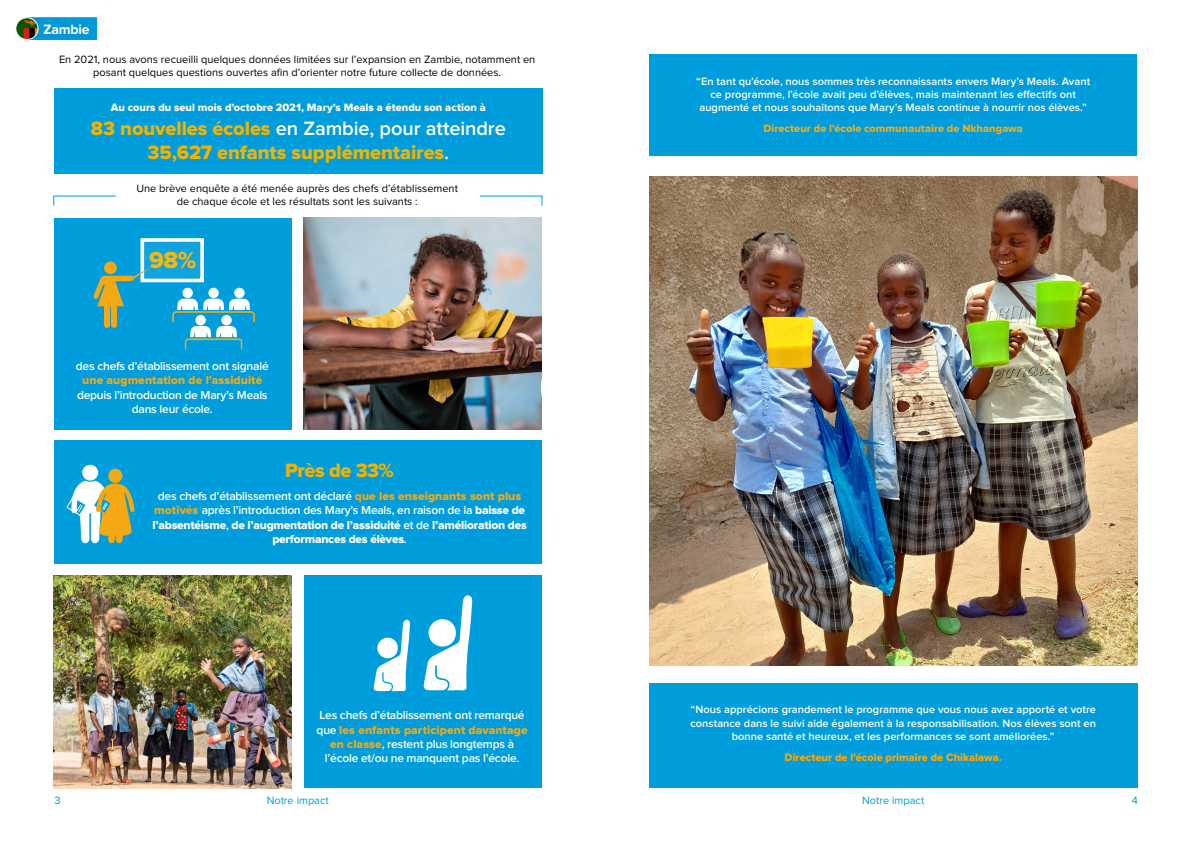
<style>
.page{position:relative;width:1191px;height:842px;background:#fff}
.page>*{position:absolute;margin:0;border:0;box-sizing:border-box;transform-origin:0 0}
.t1{font:24px "Proxima Nova Extrabld";color:#f1b300}
.t2{font:600 20px "Proxima Nova";letter-spacing:-.005em;color:#fff}
.t3{font:20px "Proxima Nova Extrabld";letter-spacing:-.005em;color:#f1b300}
.t4{font:700 14px "Proxima Nova";letter-spacing:-.02em;color:#fff}
.t5{font:600 12px/14.4px "Proxima Nova";letter-spacing:-.02em;color:#fff;text-align:center}
.t6{font:12px/14.4px "Proxima Nova Extrabld";letter-spacing:-.02em;color:#fff;text-align:center}
.t7{font:12px "Proxima Nova Extrabld";letter-spacing:.01em;color:#f4a912}
.t8{font:600 11px/13.2px "Proxima Nova";color:#fff;text-align:center}
.t9{font:11px/13.2px "Proxima Nova";color:#000;text-align:center}
.t10{font:11px "Proxima Nova Extrabld";color:#f4a912}
.t11{font:11px "Proxima Nova Extrabld";letter-spacing:.005em;color:#fff}
.t12{font:11px "Proxima Nova";color:#009ddc}
.t13{font:11px "Proxima Nova";color:#0098d8}
.s1{font-family:"Proxima Nova Extrabld";font-weight:400;color:#f1b300}
.s2{font-family:"Proxima Nova";font-weight:600;color:#fff}
.s3{font-family:"Proxima Nova Extrabld";font-weight:400;color:#f4a912}
.s4{font-family:"Proxima Nova Extrabld";font-weight:400}
.s5{font-family:"Proxima Nova";font-weight:600}
</style>
<div class="page">
<div style="left:54px;top:218px;width:238px;height:211px;background:#009ddc"></div>
<div style="left:304px;top:576px;width:237px;height:212px;background:#009ddc"></div>
<img style="left:54px;top:576px;width:238px;height:212px">
<div style="left:54px;top:440px;width:487px;height:124px;background:#009ddc"></div>
<div style="left:649px;top:54px;width:488px;height:101px;background:#009ddc"></div>
<img style="left:304px;top:218px;width:237px;height:211px">
<div style="left:649px;top:683px;width:488px;height:105px;background:#009ddc"></div>
<div style="left:54px;top:88px;width:488px;height:86px;background:#009ddc"></div>
<img style="left:649px;top:177px;width:488px;height:488px">
<div style="left:234px;top:288px;width:11px;height:10px;background:#fff;border-radius:50%"></div>
<div style="left:208px;top:288px;width:11px;height:10px;background:#fff;border-radius:50%"></div>
<svg style="left:172px;top:299px;width:83px;height:50px"></svg>
<div style="left:182px;top:288px;width:11px;height:10px;background:#fff;border-radius:50%"></div>
<div style="left:142px;top:240px;width:60px;height:40px;background:#11a3de"></div>
<div style="left:140px;top:238px;width:64px;height:44px;border:4px solid #fff"></div>
<div style="left:104px;top:261px;width:13px;height:13px;background:#f4a912;border-radius:50%"></div>
<svg style="left:93px;top:269px;width:56px;height:59px"></svg>
<svg style="left:373px;top:619px;width:37px;height:72px"></svg>
<div style="left:377px;top:638px;width:21px;height:20px;background:#fff;border-radius:50%"></div>
<svg style="left:423px;top:595px;width:49px;height:96px"></svg>
<div style="left:428px;top:619px;width:28px;height:28px;background:#fff;border-radius:50%"></div>
<div style="left:82px;top:465px;width:16px;height:16px;background:#fff;border-radius:50%"></div>
<div style="left:108px;top:469px;width:14px;height:14px;background:#f4a912;border-radius:50%"></div>
<svg style="left:66px;top:481px;width:69px;height:62px"></svg>
<div style="left:26px;top:17px;width:71px;height:23px;background:#0098d8;border:1px solid #0098d8"></div>
<img style="left:16px;top:18px;width:22px;height:21px;border-radius:11px">
<div style="left:15px;top:17px;width:24px;height:23px;border:1px solid #fff;border-radius:50%"></div>
<p class="t4" style="left:43px;top:22px;width:47px">Zambie</p>
<p class="t9" style="left:59px;top:53px;width:478px">En 2021, nous avons recueilli quelques données limitées sur l’expansion en Zambie, notamment en posant quelques questions ouvertes afin d’orienter notre future collecte de données.</p>
<p class="t11" style="left:111px;top:102px;width:376px">Au cours du seul mois d’octobre 2021, Mary’s Meals a étendu son action à</p>
<h2 class="t2" style="left:91px;top:119px;width:416px"><span class="s1">83 nouvelles écoles</span> en Zambie, pour atteindre</h2>
<h2 class="t3" style="left:147px;top:143px;width:303px">35,627 enfants supplémentaires<span class="s2">.</span></h2>
<p class="t9" style="left:136px;top:182px;width:323px">Une brève enquête a été menée auprès des chefs d’établissement de chaque école et les résultats sont les suivants :</p>
<h1 class="t1" style="left:149px;top:249px;width:48px">98%</h1>
<p class="t5" style="left:76px;top:359px;width:194px">des chefs d’établissement ont signalé</p>
<p class="t7" style="left:82px;top:375px;width:181px">une augmentation de l’assiduité</p>
<p class="t5" style="left:77px;top:388px;width:192px">depuis l’introduction de Mary’s Meals dans leur école.</p>
<h2 class="t3" style="left:285px;top:461px;width:110px">Près de 33%</h2>
<p class="t5" style="left:154px;top:489px;width:372px">des chefs d’établissement ont déclaré <span class="s3">que les enseignants sont plus motivés</span> après l’introduction des Mary’s Meals, en raison de la <span class="s4">baisse de</span></p>
<p class="t6" style="left:152px;top:518px;width:376px">l’absentéisme<span class="s5">,</span> de l’augmentation de l’assiduité <span class="s5">et de</span> l’amélioration des performances des élèves<span class="s5">.</span></p>
<p class="t5" style="left:319px;top:708px;width:206px">Les chefs d’établissement ont remarqué</p>
<p class="t7" style="left:317px;top:724px;width:212px"><span class="s2">que</span> les enfants participent davantage</p>
<p class="t5" style="left:325px;top:737px;width:196px"><span class="s3">en classe</span>, restent plus longtemps à l’école et/ou ne manquent pas l’école.</p>
<p class="t8" style="left:696px;top:75px;width:395px">“En tant qu’école, nous sommes très reconnaissants envers Mary’s Meals. Avant ce programme, l’école avait peu d’élèves, mais maintenant les effectifs ont augmenté et nous souhaitons que Mary’s Meals continue à nourrir nos élèves.”</p>
<p class="t10" style="left:763px;top:124px;width:261px">Directeur de l’école communautaire de Nkhangawa</p>
<p class="t8" style="left:690px;top:704px;width:407px">“Nous apprécions grandement le programme que vous nous avez apporté et votre constance dans le suivi aide également à la responsabilisation. Nos élèves sont en bonne santé et heureux, et les performances se sont améliorées.”</p>
<p class="t10" style="left:784px;top:752px;width:219px">Directeur de l’école primaire de Chikalawa.</p>
<p class="t13" style="left:55px;top:795px;width:8px">3</p>
<p class="t13" style="left:1131px;top:795px;width:8px">4</p>
<p class="t12" style="left:267px;top:795px;width:64px">Notre impact</p>
<p class="t12" style="left:862px;top:795px;width:64px">Notre impact</p>
</div>
